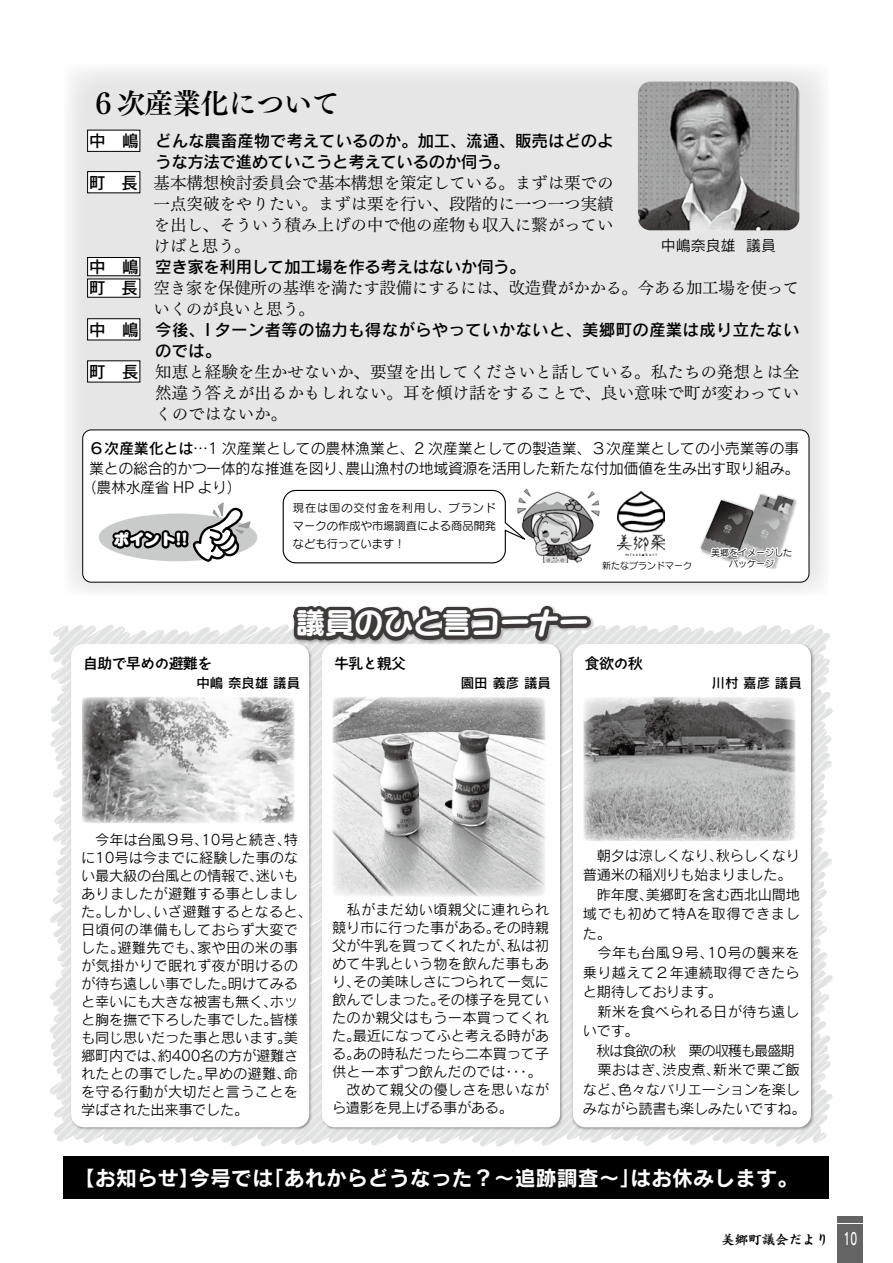
<style>
.page{position:relative;width:893px;height:1263px;background:#fff}
.page>*{position:absolute;margin:0;border:0;box-sizing:border-box;transform-origin:0 0}
.t1{font:30px "Seurat Capie Pro B";letter-spacing:-.025em;color:#fff}
.t2{font:28.5px "Tsuku Min Pro B";letter-spacing:-.025em;color:#000}
.t3{font:21px "Rodin Pro B";color:#fff}
.t4{font:16.5px/21px "Tsuku Min Pro R";letter-spacing:-.005em;color:#000;text-align:justify}
.t5{font:16.5px "Rodin Pro DB";letter-spacing:-.005em;color:#000}
.t6{font:16.5px "Rodin Pro DB";letter-spacing:-.025em;color:#000}
.t7{font:16.5px "Rodin Pro DB";letter-spacing:.015em;color:#000}
.t8{font:16.5px "Tsuku Min Pro R";letter-spacing:-.025em;color:#000}
.t9{font:16.5px "Rodin Pro DB";color:#fff;scale:.6 1}
.t10{font:15.45px "Seurat Pro UB";color:#fff}
.t11{font:15px/19.5px "Rodin Pro M";letter-spacing:-.025em;color:#000;text-align:right}
.t12{font:15px "Aralet Std DB";letter-spacing:-.05em;color:#000}
.t13{font:14.25px/18px "Rodin Pro N M";letter-spacing:-.02em;color:#000}
.t14{font:14.25px/18px "Rodin Pro N M";letter-spacing:.015em;color:#000}
.t15{font:14.25px "Rodin Pro N M";letter-spacing:.025em;color:#000}
.t16{font:14.25px "Rodin Pro N M";letter-spacing:-.075em;color:#000}
.t17{font:14.25px "Rodin Pro N M";letter-spacing:.04em;color:#000}
.t18{font:13.5px "Rodin Pro N DB";color:#000}
.t19{font:13.5px "Greco Std B";color:#000}
.t20{font:11.25px/18px "Seurat Pro M";letter-spacing:.005em;color:#000;text-align:justify}
.t21{font:9px/11.2px "Seurat Pro M";color:#000;text-align:center}
.s1{font-family:"Rodin Pro DB"}
</style>
<div class="page">
<svg style="left:50px;top:624px;width:783px;height:523px"></svg>
<img style="left:68px;top:641px;width:247px;height:492px">
<div style="left:71px;top:644px;width:238px;height:483px;background:#fff;border-radius:13px"></div>
<img style="left:319px;top:928px;width:247px;height:205px">
<div style="left:322px;top:644px;width:238px;height:483px;background:#fff;border-radius:13px"></div>
<img style="left:570px;top:641px;width:247px;height:492px">
<div style="left:573px;top:644px;width:238px;height:483px;background:#fff;border-radius:13px"></div>
<img style="left:595px;top:697px;width:200px;height:144px">
<img style="left:82px;top:697px;width:122px;height:126px">
<svg style="left:204px;top:605px;width:391px;height:323px"></svg>
<div style="left:64px;top:64px;width:765px;height:531px;background:#e6e6e6"></div>
<div style="left:87px;top:130px;width:53px;height:22px;background:#fff;border:1px solid #000"></div>
<div style="left:87px;top:171px;width:53px;height:22px;background:#fff;border:1px solid #000"></div>
<div style="left:87px;top:279px;width:53px;height:19px;background:#fff;border:1px solid #000"></div>
<div style="left:87px;top:257px;width:53px;height:19px;background:#fff;border:1px solid #000"></div>
<div style="left:87px;top:318px;width:53px;height:22px;background:#fff;border:1px solid #000"></div>
<div style="left:87px;top:360px;width:53px;height:22px;background:#fff"></div>
<div style="left:83px;top:430px;width:726px;height:152px;background:#fff;border-radius:9px"></div>
<div style="left:82px;top:429px;width:727px;height:154px;border:1px solid #000;border-radius:9px"></div>
<div style="left:64px;top:1157px;width:765px;height:42px;background:#000"></div>
<div style="left:838px;top:1225px;width:25px;height:38px;background:#656464"></div>
<div style="left:838px;top:1216px;width:25px;height:6px;background:#656464"></div>
<img style="left:638px;top:81px;width:161px;height:149px">
<div style="left:99px;top:514px;width:158px;height:47px;background:#c9caca;border-radius:50%"></div>
<svg style="left:111px;top:502px;width:141px;height:60px"></svg>
<img style="left:526px;top:488px;width:74px;height:75px">
<img style="left:700px;top:494px;width:94px;height:61px">
<img style="left:618px;top:492px;width:47px;height:39px">
<svg style="left:282px;top:489px;width:250px;height:75px"></svg>
<svg style="left:599px;top:531px;width:66px;height:32px"></svg>
<svg style="left:709px;top:528px;width:85px;height:41px"></svg>
<h2 class="t2" style="left:89px;top:81px;width:252px">６次産業化について</h2>
<p class="t5" style="left:155px;top:129px;width:460px">どんな農畜産物で考えているのか。加工、流通、販売はどのよ</p>
<p class="t5" style="left:89px;top:129px;width:51px">中　嶋</p>
<p class="t5" style="left:89px;top:171px;width:50px">町　長</p>
<p class="t5" style="left:89px;top:255px;width:51px">中　嶋</p>
<p class="t5" style="left:89px;top:276px;width:50px">町　長</p>
<p class="t5" style="left:89px;top:318px;width:51px">中　嶋</p>
<p class="t5" style="left:89px;top:360px;width:51px">町　長</p>
<p class="t6" style="left:155px;top:150px;width:356px">うな方法で進めていこうと考えているのか伺う。</p>
<p class="t4" style="left:154px;top:170px;width:461px">基本構想検討委員会で基本構想を策定している。まずは栗での</p>
<p class="t4" style="left:154px;top:191px;width:461px">一点突破をやりたい。まずは栗を行い、段階的に一つ一つ実績を出し、そういう積み上げの中で他の産物も収入に繋がっていけばと思う。</p>
<p class="t6" style="left:155px;top:255px;width:372px">空き家を利用して加工場を作る考えはないか伺う。</p>
<p class="t11" style="left:661px;top:235px;width:76px">中嶋奈良雄</p>
<p class="t11" style="left:746px;top:235px;width:31px">議員</p>
<p class="t4" style="left:154px;top:275px;width:647px">空き家を保健所の基準を満たす設備にするには、改造費がかかる。今ある加工場を使って</p>
<p class="t8" style="left:154px;top:294px;width:163px">いくのが良いと思う。</p>
<p class="t7" style="left:155px;top:318px;width:646px">今後、I ターン者等の協力も得ながらやっていかないと、美郷町の産業は成り立たない</p>
<p class="t5" style="left:155px;top:339px;width:67px">のでは。</p>
<p class="t4" style="left:155px;top:359px;width:646px">知恵と経験を生かせないか、要望を出してくださいと話している。私たちの発想とは全</p>
<p class="t4" style="left:155px;top:380px;width:646px">然違う答えが出るかもしれない。耳を傾け話をすることで、良い意味で町が変わっていくのではないか。</p>
<p class="t11" style="left:89px;top:438px;width:712px"><span class="s1">６次産業化とは</span>…1 次産業としての農林漁業と、2 次産業としての製造業、３次産業としての小売業等の事農山漁村の地域資源を活用した新たな付加価値を生み出す取り組み。</p>
<p class="t11" style="left:82px;top:458px;width:273px;text-align:left;text-indent:8px">業との総合的かつ一体的な推進を図り、（農林水産省 HP より(</p>
<p class="t10" style="left:114px;top:528px;width:76px">ポイント !!</p>
<p class="t20" style="left:293px;top:498px;width:205px">現在は国の交付金を利用し、ブランドマークの作成や市場調査による商品開発なども行っています!</p>
<p class="t21" style="left:602px;top:560px;width:91px">新たなブランドマーク</p>
<h1 class="t1" style="left:295px;top:602px;width:295px">議員のひと言コーナー</h1>
<p class="t18" style="left:461px;top:674px;width:92px">園田義彦議員</p>
<p class="t12" style="left:585px;top:653px;width:59px">食欲の秋</p>
<p class="t12" style="left:83px;top:653px;width:130px">自助で早めの避難を</p>
<p class="t18" style="left:196px;top:674px;width:105px">中嶋奈良雄議員</p>
<p class="t12" style="left:334px;top:653px;width:74px">牛乳と親父</p>
<p class="t21" style="left:711px;top:547px;width:82px">美郷をイメージしたパッケージ</p>
<p class="t18" style="left:712px;top:674px;width:92px">川村嘉彦議員</p>
<p class="t13" style="left:81px;top:830px;width:129px">　今年は台風９号、</p>
<p class="t13" style="left:81px;top:848px;width:219px">に10号は今までに経験した事のな</p>
<p class="t13" style="left:256px;top:866px;width:44px">迷いも</p>
<p class="t13" style="left:201px;top:830px;width:99px">10号と続き特、</p>
<p class="t13" style="left:81px;top:866px;width:184px">い最大級の台風との情報で、</p>
<p class="t14" style="left:81px;top:884px;width:218px">ありましたが避難する事としまし</p>
<p class="t14" style="left:154px;top:902px;width:160px">いざ避難するとなると、</p>
<p class="t13" style="left:81px;top:902px;width:30px">た。</p>
<p class="t14" style="left:81px;top:920px;width:218px">日頃何の準備もしておらず大変で</p>
<p class="t14" style="left:197px;top:938px;width:103px">家や田の米の事</p>
<p class="t13" style="left:103px;top:902px;width:59px">しかし、</p>
<p class="t13" style="left:117px;top:938px;width:88px">避難先でも、</p>
<p class="t13" style="left:81px;top:938px;width:45px">した。</p>
<p class="t14" style="left:81px;top:956px;width:218px">が気掛かりで眠れず夜が明けるの</p>
<p class="t13" style="left:228px;top:974px;width:72px">明けてみる</p>
<p class="t13" style="left:81px;top:974px;width:156px">が待ち遠しい事でした。</p>
<p class="t13" style="left:270px;top:992px;width:30px;text-indent:-189px">と幸いにも大きな被害も無く、<br>皆様</p>
<p class="t13" style="left:270px;top:992px;width:30px">ホッ</p>
<p class="t13" style="left:81px;top:1010px;width:198px">と胸を撫で下ろした事でした。</p>
<p class="t13" style="left:81px;top:1028px;width:219px">も同じ思いだった事と思います美。</p>
<p class="t13" style="left:81px;top:1046px;width:219px">郷町内では約、 400名の方が避難さ</p>
<p class="t13" style="left:204px;top:1064px;width:95px">早めの避難命、</p>
<p class="t14" style="left:81px;top:1064px;width:218px">れたとの事でした。<br>を守る行動が大切だと言うことを学ばされた出来事でした。</p>
<p class="t14" style="left:332px;top:900px;width:219px;text-align:right">　私がまだ幼い頃親父に連れられその時親</p>
<p class="t13" style="left:332px;top:918px;width:170px">競り市に行った事がある。</p>
<p class="t13" style="left:332px;top:936px;width:184px">父が牛乳を買ってくれたが、</p>
<p class="t14" style="left:332px;top:954px;width:218px">めて牛乳という物を飲んだ事もあ</p>
<p class="t13" style="left:353px;top:972px;width:198px">その美味しさにつられて一気に</p>
<p class="t13" style="left:507px;top:936px;width:44px">私は初</p>
<p class="t13" style="left:332px;top:972px;width:30px">り、</p>
<p class="t13" style="left:437px;top:990px;width:114px">その様子を見てい</p>
<p class="t13" style="left:332px;top:990px;width:114px">飲んでしまった。</p>
<p class="t14" style="left:332px;top:1008px;width:218px">たのか親父はもう一本買ってくれ</p>
<p class="t13" style="left:353px;top:1026px;width:198px">最近になってふと考える時があ</p>
<p class="t13" style="left:353px;top:1026px;width:198px;text-indent:-21px">た。<br>あの時私だったら二本買って子</p>
<p class="t13" style="left:332px;top:1044px;width:30px">る。</p>
<p class="t14" style="left:332px;top:1062px;width:218px">供と一本ずつ飲んだのでは<br>　改めて親父の優しさを思いながら遺影を見上げる事がある。</p>
<p class="t13" style="left:502px;top:1062px;width:30px">・・・</p>
<p class="t13" style="left:527px;top:1062px;width:16px">。</p>
<p class="t13" style="left:583px;top:846px;width:142px">　朝夕は涼しくなり、</p>
<p class="t13" style="left:583px;top:866px;width:210px">普通米の稲刈りも始まりました。</p>
<p class="t13" style="left:646px;top:885px;width:156px">美郷町を含む西北山間地</p>
<p class="t13" style="left:716px;top:846px;width:86px">秋らしくなり</p>
<p class="t13" style="left:583px;top:885px;width:72px">　昨年度、</p>
<p class="t17" style="left:583px;top:905px;width:219px">域でも初めて特Aを取得できまし</p>
<p class="t13" style="left:583px;top:924px;width:30px">た。</p>
<p class="t15" style="left:707px;top:944px;width:94px">10号の襲来を</p>
<p class="t15" style="left:583px;top:944px;width:132px">　今年も台風９号、</p>
<p class="t14" style="left:583px;top:963px;width:218px">乗り越えて２年連続取得できたら</p>
<p class="t13" style="left:583px;top:982px;width:141px">と期待しております。</p>
<p class="t14" style="left:583px;top:1002px;width:218px">　新米を食べられる日が待ち遠し</p>
<p class="t13" style="left:583px;top:1021px;width:57px">いです。</p>
<p class="t16" style="left:583px;top:1041px;width:213px">　秋は食欲の秋　栗の収穫も最盛期</p>
<p class="t13" style="left:713px;top:1060px;width:88px">新米で栗ご飯</p>
<p class="t13" style="left:663px;top:1060px;width:59px">渋皮煮、</p>
<p class="t13" style="left:618px;top:1060px;width:184px;line-height:19.5px;text-indent:-35px">　栗おはぎ、<br>色々なバリエーションを楽し</p>
<p class="t13" style="left:583px;top:1079px;width:224px;line-height:19.5px">など、<br>みながら読書も楽しみたいですね。</p>
<h3 class="t3" style="left:263px;top:1164px;width:379px">「あれからどうなった？～追跡調査～」</h3>
<h3 class="t3" style="left:74px;top:1164px;width:128px">【お知らせ】</h3>
<h3 class="t3" style="left:189px;top:1164px;width:85px">今号では</h3>
<h3 class="t3" style="left:630px;top:1164px;width:170px">はお休みします。</h3>
<p class="t19" style="left:721px;top:1230px;width:109px">美郷町議会だより</p>
<p class="t9" style="left:844px;top:1228px;width:24px">10</p>
</div>
